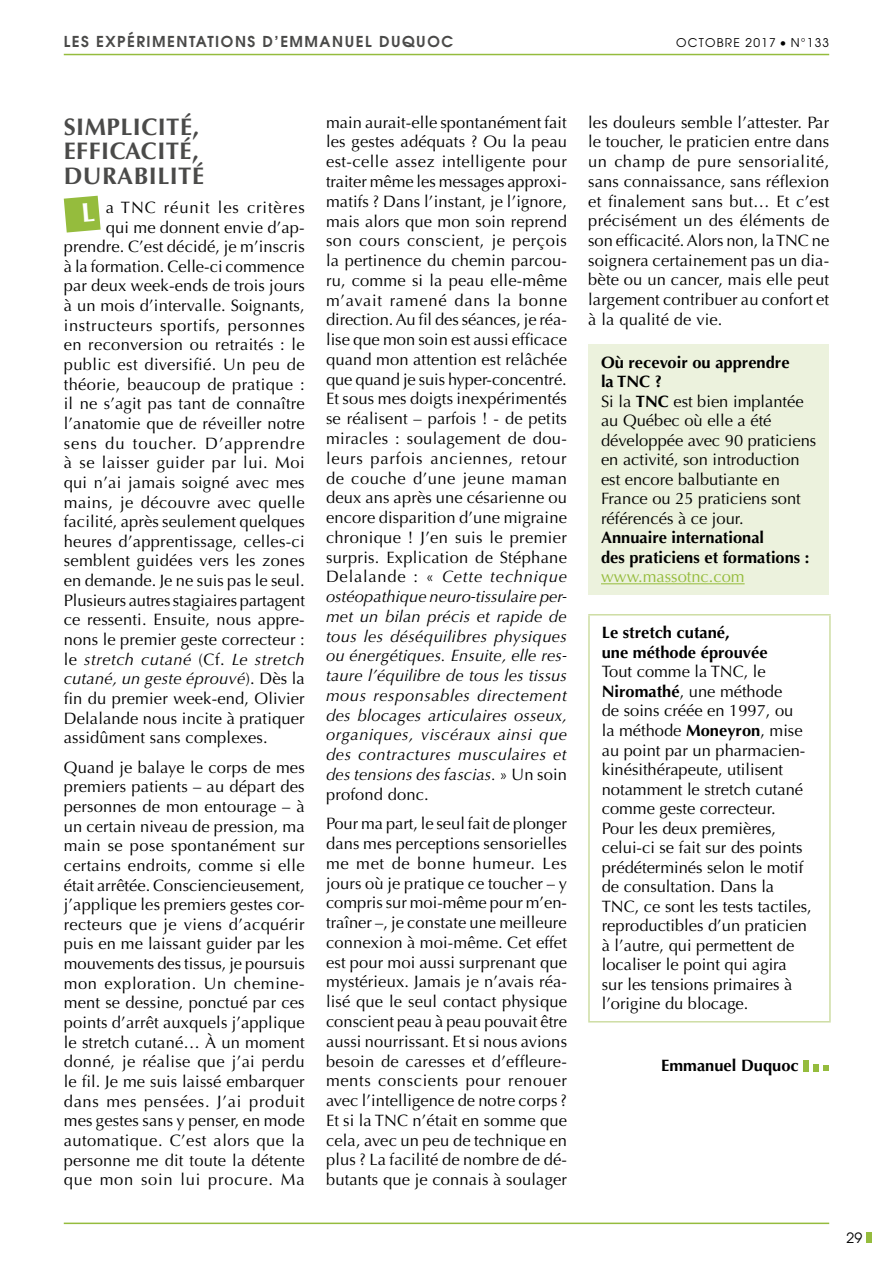
<style>
.page{position:relative;width:893px;height:1263px;background:#fff}
.page>*{position:absolute;margin:0;border:0;box-sizing:border-box;transform-origin:0 0}
.t1{font:700 24px/24.5px "Optima";letter-spacing:.02em;color:#4a4a49}
.t2{font:16.5px/19.8px "Optima";letter-spacing:.01em;color:#000;text-align:justify}
.t3{font:700 16.5px/19.5px "Optima";color:#000}
.t4{font:16.5px "Optima";letter-spacing:.04em;color:#000}
.t5{font:italic 16.5px "Optima";letter-spacing:.03em;color:#000}
.t6{font:italic 16.5px "Optima";letter-spacing:.01em;color:#000}
.t7{font:16.5px "Optima";letter-spacing:.035em;color:#000}
.t8{font:16.5px "Optima";letter-spacing:.03em;color:#000}
.t9{font:16.5px "Optima";letter-spacing:.06em;color:#000}
.t10{font:16.5px "Optima";letter-spacing:.055em;color:#000}
.t11{font:16.5px "Optima";color:#95bc3d}
.t12{font:600 15px "Avant Garde";letter-spacing:.1em;color:#4a4a49}
.t13{font:14.25px "Avant Garde";color:#000}
.t14{font:12px "Avant Garde";letter-spacing:.1em;color:#000}
.s1{font-style:normal}
.s2{font-style:italic}
.s3{font-weight:700}
</style>
<div class="page">
<div style="left:588px;top:344px;width:241px;height:251px;background:#ecf2dd"></div>
<hr style="left:601px;top:583px;width:144px;height:1px;background:#95bc3d">
<hr style="left:588px;top:614px;width:243px;height:1px;background:#cedda4">
<hr style="left:588px;top:615px;width:2px;height:406px;background:#cedda4">
<hr style="left:829px;top:615px;width:2px;height:406px;background:#cedda4">
<hr style="left:588px;top:1021px;width:243px;height:1px;background:#cedda4">
<div style="left:803px;top:1060px;width:6px;height:11px;background:#95bc3d"></div>
<div style="left:813px;top:1064px;width:6px;height:7px;background:#95bc3d"></div>
<svg style="left:824px;top:1066px;width:5px;height:5px"></svg>
<div style="left:866px;top:1232px;width:6px;height:11px;background:#95bc3d"></div>
<hr style="left:64px;top:54px;width:765px;height:1px;background:#95bc3d">
<hr style="left:64px;top:1222px;width:765px;height:2px;background:#95bc3d">
<svg style="left:64px;top:196px;width:37px;height:37px"></svg>
<p class="t12" style="left:64px;top:32px;width:391px">LES EXPÉRIMENTATIONS D’EMMANUEL DUQUOC</p>
<p class="t14" style="left:676px;top:35px;width:154px">OCTOBRE 2017 • N°133</p>
<h1 class="t1" style="left:64px;top:115px;width:142px">SIMPLICITÉ,<br>EFFICACITÉ,<br>DURABILITÉ</h1>
<p class="t10" style="left:106px;top:198px;width:200px">a TNC réunit les critères</p>
<p class="t2" style="left:106px;top:217px;width:200px">qui me donnent envie d’ap-</p>
<p class="t2" style="left:64px;top:237px;width:242px">prendre. C’est décidé, je m’inscris</p>
<p class="t2" style="left:64px;top:257px;width:242px">à la formation. Celle-ci commence</p>
<p class="t2" style="left:64px;top:276px;width:242px">par deux week-ends de trois jours</p>
<p class="t2" style="left:64px;top:296px;width:242px">à un mois d’intervalle. Soignants,</p>
<p class="t4" style="left:64px;top:316px;width:242px">instructeurs sportifs, personnes</p>
<p class="t2" style="left:64px;top:335px;width:242px">en reconversion ou retraités : le</p>
<p class="t2" style="left:64px;top:355px;width:242px">public est diversifié. Un peu de</p>
<p class="t2" style="left:64px;top:374px;width:242px">théorie, beaucoup de pratique :</p>
<p class="t2" style="left:64px;top:394px;width:242px">il ne s’agit pas tant de connaître</p>
<p class="t2" style="left:64px;top:414px;width:242px">l’anatomie que de réveiller notre</p>
<p class="t9" style="left:64px;top:433px;width:242px">sens du toucher. D’apprendre</p>
<p class="t7" style="left:64px;top:453px;width:242px">à se laisser guider par lui. Moi</p>
<p class="t2" style="left:64px;top:473px;width:242px">qui n’ai jamais soigné avec mes</p>
<p class="t8" style="left:64px;top:492px;width:243px">mains, je découvre avec quelle</p>
<p class="t2" style="left:64px;top:512px;width:242px">facilité, après seulement quelques</p>
<p class="t2" style="left:64px;top:531px;width:242px">heures d’apprentissage, celles-ci</p>
<p class="t2" style="left:64px;top:551px;width:242px">semblent guidées vers les zones</p>
<p class="t2" style="left:64px;top:571px;width:242px">en demande. Je ne suis pas le seul.</p>
<p class="t2" style="left:64px;top:590px;width:243px">Plusieurs autres stagiaires partagent</p>
<p class="t2" style="left:64px;top:610px;width:242px">ce ressenti. Ensuite, nous appre-</p>
<p class="t2" style="left:64px;top:630px;width:242px">nons le premier geste correcteur :</p>
<p class="t5" style="left:64px;top:649px;width:242px"><span class="s1">le</span> stretch cutané <span class="s1">(Cf.</span> Le stretch</p>
<p class="t6" style="left:64px;top:669px;width:242px">cutané, un geste éprouvé<span class="s1">). Dès la</span></p>
<p class="t2" style="left:64px;top:689px;width:242px">fin du premier week-end, Olivier</p>
<p class="t2" style="left:64px;top:708px;width:242px">Delalande nous incite à pratiquer</p>
<p class="t2" style="left:64px;top:728px;width:206px">assidûment sans complexes.</p>
<p class="t2" style="left:64px;top:757px;width:243px">Quand je balaye le corps de mes premiers patients – au départ des personnes de mon entourage – à un certain niveau de pression, ma main se pose spontanément sur certains endroits, comme si elle était arrêtée. Consciencieusement, j’applique les premiers gestes cor&shy;recteurs que je viens d’acquérir puis en me laissant guider par les mouvements des tissus, je poursuis mon exploration. Un chemine&shy;ment se dessine, ponctué par ces points d’arrêt auxquels j’applique le stretch cutané… À un moment donné, je réalise que j’ai perdu le fil. Je me suis laissé embarquer dans mes pensées. J’ai produit mes gestes sans y penser, en mode automatique. C’est alors que la personne me dit toute la détente que mon soin lui procure. Ma</p>
<p class="t2" style="left:326px;top:112px;width:243px">main aurait-elle spontanément fait les gestes adéquats ? Ou la peau est-celle assez intelligente pour traiter même les messages approxi&shy;matifs ? Dans l’instant, je l’ignore, mais alors que mon soin reprend son cours conscient, je perçois la pertinence du chemin parcou&shy;ru, comme si la peau elle-même m’avait ramené dans la bonne direction. Au fil des séances, je réa&shy;lise que mon soin est aussi efficace quand mon attention est relâchée que quand je suis hyper-concentré.<br>Et sous mes doigts inexpérimentés se réalisent – parfois ! - de petits miracles : soulagement de dou&shy;leurs parfois anciennes, retour de couche d’une jeune maman deux ans après une césarienne ou encore disparition d’une migraine chronique ! J’en suis le premier surpris. Explication de Stéphane Delalande : « <span class="s2">Cette technique ostéopathique neuro-tissulaire per&shy;met un bilan précis et rapide de tous les déséquilibres physiques ou énergétiques. Ensuite, elle res&shy;taure l’équilibre de tous les tissus mous responsables directement des blocages articulaires osseux, organiques, viscéraux ainsi que des contractures musculaires et des tensions des fascias.</span> » Un soin profond donc.</p>
<p class="t2" style="left:326px;top:814px;width:243px">Pour ma part, le seul fait de plonger dans mes perceptions sensorielles me met de bonne humeur. Les jours où je pratique ce toucher – y compris sur moi-même pour m’en&shy;traîner –, je constate une meilleure connexion à moi-même. Cet effet est pour moi aussi surprenant que mystérieux. Jamais je n’avais réa&shy;lisé que le seul contact physique conscient peau à peau pouvait être aussi nourrissant. Et si nous avions besoin de caresses et d’effleure&shy;ments conscients pour renouer avec l’intelligence de notre corps ?<br>Et si la TNC n’était en somme que cela, avec un peu de technique en plus ? La facilité de nombre de dé&shy;butants que je connais à soulager</p>
<p class="t2" style="left:588px;top:112px;width:243px">les douleurs semble l’attester. Par le toucher, le praticien entre dans un champ de pure sensorialité, sans connaissance, sans réflexion et finalement sans but… Et c’est précisément un des éléments de son efficacité. Alors non, la TNC ne soignera certainement pas un dia&shy;bète ou un cancer, mais elle peut largement contribuer au confort et à la qualité de vie.</p>
<p class="t2" style="left:601px;top:352px;width:217px;text-align:left"><span class="s3">Où recevoir ou apprendre<br>la TNC ?<br></span>Si la <span class="s3">TNC</span> est bien implantée au Québec où elle a été développée avec 90 praticiens en activité, son introduction est encore balbutiante en<br>France ou 25 praticiens sont référencés à ce jour.</p>
<p class="t3" style="left:601px;top:528px;width:210px">Annuaire international<br>des praticiens et formations :</p>
<p class="t11" style="left:601px;top:567px;width:145px">www.massotnc.com</p>
<p class="t3" style="left:602px;top:623px;width:167px">Le stretch cutané,<br>une méthode éprouvée</p>
<p class="t2" style="left:602px;top:662px;width:212px;text-align:left">Tout comme la TNC, le<br><span class="s3">Niromathé</span>, une méthode<br>de soins créée en 1997, ou<br>la méthode <span class="s3">Moneyron</span>, mise au point par un pharmacien&shy;kinésithérapeute, utilisent notamment le stretch cutané comme geste correcteur.<br>Pour les deux premières, celui-ci se fait sur des points prédéterminés selon le motif de consultation. Dans la<br>TNC, ce sont les tests tactiles, reproductibles d’un praticien à l’autre, qui permettent de localiser le point qui agira sur les tensions primaires à l’origine du blocage.</p>
<p class="t3" style="left:661px;top:1056px;width:139px">Emmanuel Duquoc</p>
<p class="t13" style="left:846px;top:1229px;width:17px">29</p>
</div>
